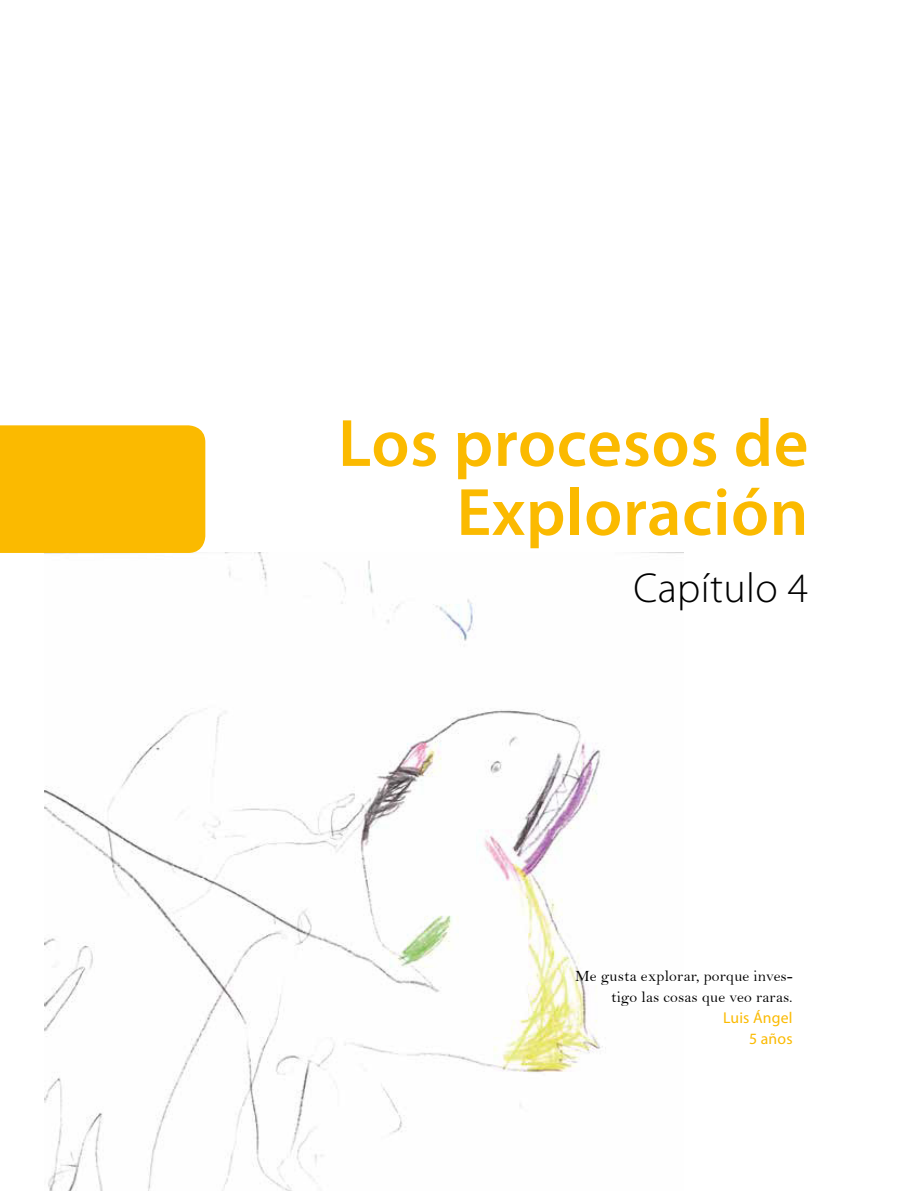
<style>
.page{position:relative;width:915px;height:1191px;background:#fff}
.page>*{position:absolute;margin:0;border:0;box-sizing:border-box;transform-origin:0 0}
.t1{font:600 67.5px/69px "Myriad Pro";letter-spacing:.01em;color:#fbba00;text-align:right}
.t2{font:300 42px "Myriad Pro";letter-spacing:.01em;color:#000}
.t3{font:15.75px/21px "Bell";letter-spacing:.01em;color:#000;text-align:right}
.t4{font:15.75px/21px "Myriad Pro";letter-spacing:.01em;color:#fbba00;text-align:right}
</style>
<div class="page">
<img style="left:45px;top:553px;width:630px;height:638px">
<div style="left:0;top:425px;width:205px;height:128px;background:#fbba00"></div>
<h1 class="t1" style="left:338px;top:407px;width:472px">Los procesos de<br>Exploración</h1>
<h2 class="t2" style="left:633px;top:563px;width:176px">Capítulo 4</h2>
<p class="t3" style="left:575px;top:965px;width:219px">Me gusta explorar, porque inves&shy;tigo las cosas que veo raras.</p>
<p class="t4" style="left:723px;top:1007px;width:71px">Luis Ángel<br>5 años</p>
</div>
